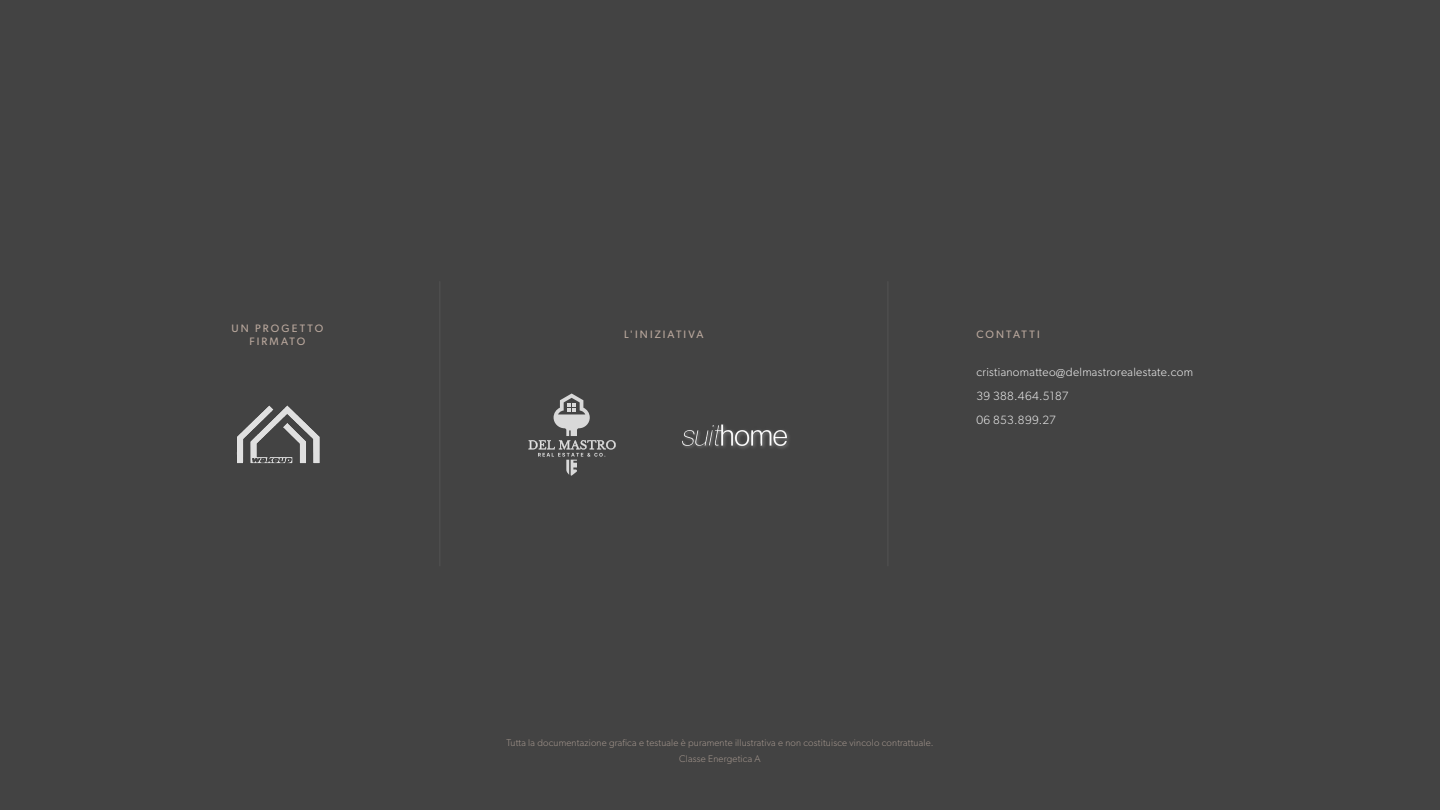
<style>
.page{position:relative;width:1440px;height:810px;background:#434343}
.page>*{position:absolute;margin:0;border:0;box-sizing:border-box;transform-origin:0 0}
.t1{font:300 12px/24px "Gibson";letter-spacing:.025em;color:#efefef}
.t2{font:10.8px/13px "Gibson";letter-spacing:.195em;color:#baa89d;text-align:center}
.t3{font:300 9.75px/16.5px "Gibson";letter-spacing:.02em;color:#bbaa9f;text-align:center}
</style>
<div class="page">
<img style="left:237px;top:405px;width:83px;height:59px">
<img style="left:682px;top:424px;width:107px;height:25px">
<svg style="left:528px;top:393px;width:88px;height:83px"></svg>
<hr style="left:439px;top:281px;width:1px;height:285px;background:#535353">
<hr style="left:888px;top:281px;width:1px;height:285px;background:#535353">
<p class="t2" style="left:231px;top:322px;width:93px">UN PROGETTO<br>FIRMATO</p>
<p class="t2" style="left:624px;top:328px;width:81px">L'INIZIATIVA</p>
<p class="t2" style="left:976px;top:328px;width:65px">CONTATTI</p>
<p class="t1" style="left:976px;top:359px;width:218px">cristianomatteo@delmastrorealestate.com<br>39 388.464.5187<br>06 853.899.27</p>
<p class="t3" style="left:506px;top:734px;width:429px">Tutta la documentazione grafica e testuale è puramente illustrativa e non costituisce vincolo contrattuale.<br>Classe Energetica A</p>
</div>
